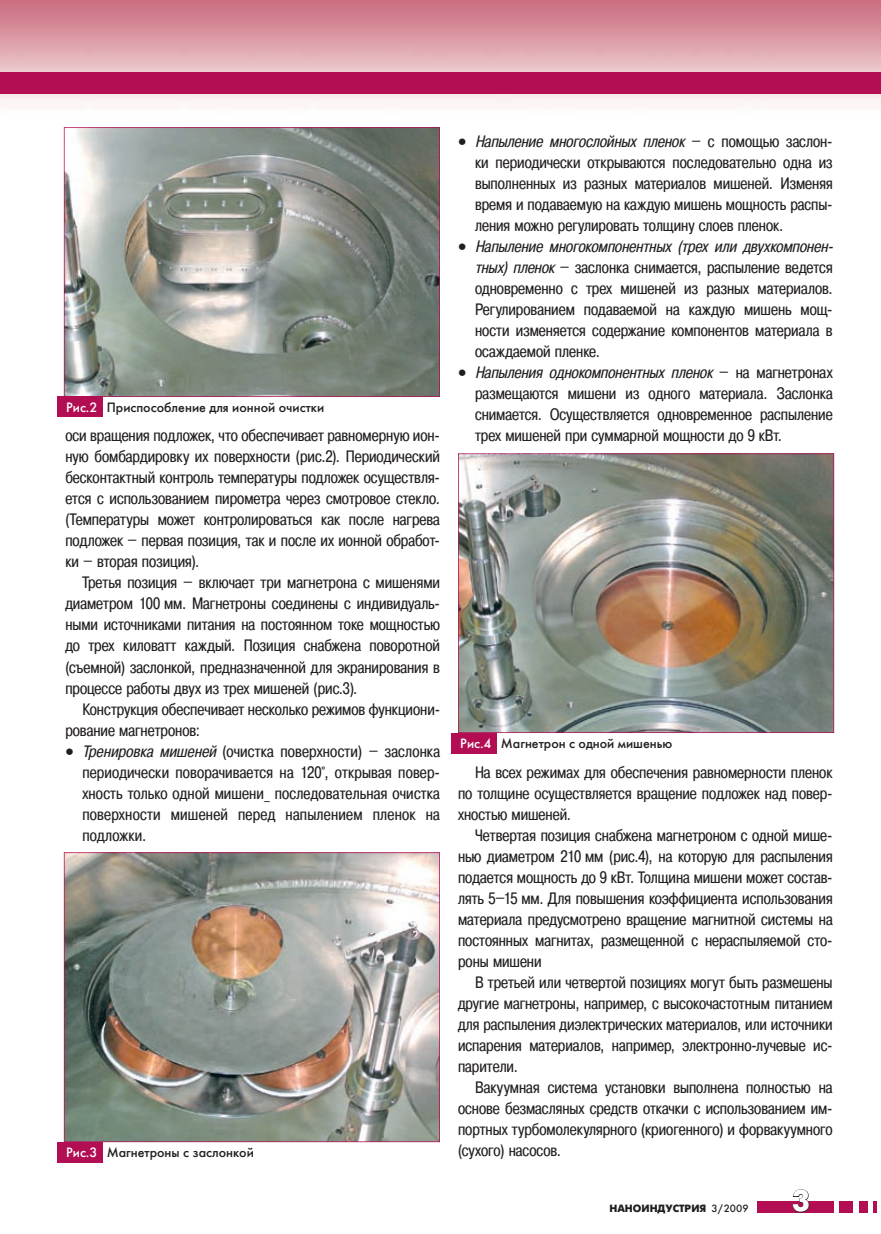
<style>
.page{position:relative;width:881px;height:1234px;background:#fff}
.page>*{position:absolute;margin:0;border:0;box-sizing:border-box;transform-origin:0 0}
.t1{font:700 30px "Futuris C";color:#fff}
.t2{font:18px "Symbol";color:#231f20}
.t3{font:16.5px/21px "Pragmatica Cond C";color:#231f20;text-align:justify}
.t4{font:13.5px "Futuris C";color:#231f20}
.t5{font:700 10.5px "Futuris C";color:#231f20}
.s1{color:#fff}
.s2{font-style:italic}
.s3{font-weight:400}
</style>
<div class="page">
<div style="left:757px;top:1201px;width:76px;height:11px;background:#b30d53"></div>
<div style="left:838px;top:1201px;width:14px;height:11px;background:#b30d53"></div>
<div style="left:858px;top:1201px;width:9px;height:11px;background:#b30d53"></div>
<svg style="left:873px;top:1201px;width:2px;height:11px"></svg>
<svg style="left:792px;top:1189px;width:17px;height:23px"></svg>
<div style="left:0;top:72px;width:880px;height:22px;background:#b30d53"></div>
<svg style="left:64px;top:127px;width:376px;height:270px;background:#8f948d"></svg>
<div style="left:57px;top:396px;width:45px;height:21px;background:#b30d53"></div>
<img style="left:64px;top:852px;width:376px;height:289px">
<div style="left:57px;top:1141px;width:45px;height:20px;background:#b30d53"></div>
<img style="left:458px;top:453px;width:375px;height:279px">
<div style="left:451px;top:732px;width:45px;height:21px;background:#b30d53"></div>
<p class="t4" style="left:66px;top:399px;width:259px"><span class="s1">Рис.2</span> Приспособление для ионной очистки</p>
<p class="t3" style="left:65px;top:425px;width:376px">оси вращения подложек, что обеспечивает равномерную ион&shy;ную бомбардировку их поверхности (рис.2). Периодический бесконтактный контроль температуры подложек осуществля&shy;ется с использованием пирометра через смотровое стекло. (Температуры может контролироваться как после нагрева подложек – первая позиция, так и после их ионной обработ&shy;ки – вторая позиция).</p>
<p class="t3" style="left:65px;top:572px;width:376px;text-indent:17px">Третья позиция – включает три магнетрона с мишенями диаметром 100 мм. Магнетроны соединены с индивидуаль&shy;ными источниками питания на постоянном токе мощностью до трех киловатт каждый. Позиция снабжена поворотной (съемной) заслонкой, предназначенной для экранирования в процессе работы двух из трех мишеней (рис.3).</p>
<p class="t3" style="left:65px;top:698px;width:376px;text-indent:17px">Конструкция обеспечивает несколько режимов функциони&shy;рование магнетронов:</p>
<p class="t3" style="left:82px;top:740px;width:359px"><span class="s2">Тренировка мишеней</span> (очистка поверхности) – заслонка периодически поворачивается на 120°, открывая повер&shy;хность только одной мишени_ последовательная очистка поверхности мишеней перед напылением пленок на подложки.</p>
<p class="t2" style="left:65px;top:738px;width:10px">•</p>
<p class="t4" style="left:66px;top:1143px;width:189px"><span class="s1">Рис.3</span> Магнетроны с заслонкой</p>
<p class="t2" style="left:458px;top:129px;width:10px">•</p>
<p class="t2" style="left:458px;top:234px;width:10px">•</p>
<p class="t2" style="left:458px;top:360px;width:10px">•</p>
<p class="t3" style="left:475px;top:131px;width:359px"><span class="s2">Напыление многослойных пленок</span> – с п о м о щ ь ю з а с л о н - ки периодически открываются последовательно одна из выполненных из разных материалов мишеней. Изменяя время и подаваемую на каждую мишень мощность распы&shy;ления можно регулировать толщину слоев пленок.</p>
<p class="t3" style="left:475px;top:236px;width:363px;text-align:left"><span class="s2">Напыление многокомпонентных (трех или двухкомпонен&shy;тных) пленок</span> – заслонка снимается, распыление ведется одновременно с трех мишеней из разных материалов.<br>Регулированием подаваемой на каждую мишень мощ&shy;ности изменяется содержание компонентов материала в осаждаемой пленке.<br><span class="s2">Напыления однокомпонентных пленок</span> – н а м а г н е т р о н а х размещаются мишени из одного материала. Заслонка снимается. Осуществляется одновременное распыление трех мишеней при суммарной мощности до 9 кВт.</p>
<p class="t4" style="left:460px;top:734px;width:213px"><span class="s1">Рис.4</span> Магнетрон с одной мишенью</p>
<p class="t3" style="left:458px;top:761px;width:376px;text-indent:17px">На всех режимах для обеспечения равномерности пленок по толщине осуществляется вращение подложек над повер&shy;хностью мишеней.</p>
<p class="t3" style="left:458px;top:824px;width:376px;text-indent:17px">Четвертая позиция снабжена магнетроном с одной мише&shy;нью диаметром 210 мм (рис.4), на которую для распыления подается мощность до 9 кВт. Толщина мишени может состав&shy;лять 5–15 мм. Для повышения коэффициента использования материала предусмотрено вращение магнитной системы на постоянных магнитах, размещенной с нераспыляемой сто&shy;роны мишени</p>
<p class="t3" style="left:458px;top:971px;width:376px;text-indent:17px">В третьей или четвертой позициях могут быть размешены другие магнетроны, например, с высокочастотным питанием для распыления диэлектрических материалов, или источники испарения материалов, например, электронно-лучевые ис&shy;парители.</p>
<p class="t3" style="left:458px;top:1076px;width:376px;text-indent:17px">Вакуумная система установки выполнена полностью на основе безмасляных средств откачки с использованием им&shy;портных турбомолекулярного (криогенного) и форвакуумного (сухого) насосов.</p>
<p class="t5" style="left:609px;top:1202px;width:140px">НАНОИНДУСТРИЯ <span class="s3">3/2009</span></p>
<h1 class="t1" style="left:791px;top:1183px;width:19px">3</h1>
</div>
